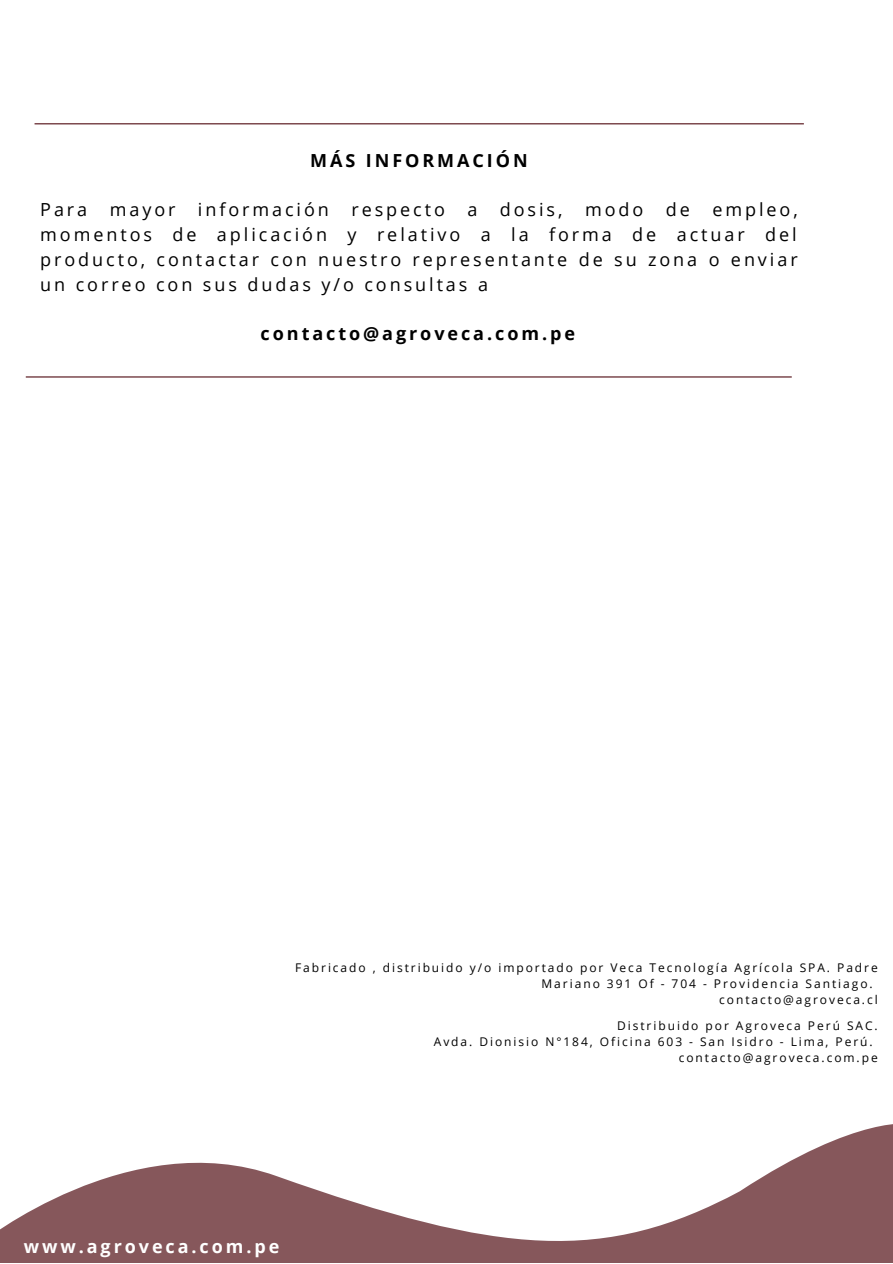
<style>
.page{position:relative;width:893px;height:1264px;background:#fff}
.page>*{position:absolute;margin:0;border:0;box-sizing:border-box;transform-origin:0 0}
.t1{font:18px/24.8px "Open Sans";letter-spacing:.16em;color:#000;text-align:justify}
.t2{font:700 18px "Open Sans";letter-spacing:.16em;color:#000}
.t3{font:700 18px "Open Sans";letter-spacing:.16em;color:#fff}
.t4{font:12px "Open Sans";letter-spacing:.16em;color:#000}
</style>
<div class="page">
<svg style="left:0;top:1124px;width:892px;height:138px"></svg>
<hr style="left:35px;top:123px;width:768px;height:1px;background:#510d14">
<hr style="left:26px;top:376px;width:765px;height:1px;background:#510d14">
<h1 class="t2" style="left:310px;top:148px;width:219px">MÁS INFORMACIÓN</h1>
<h1 class="t1" style="left:40px;top:197px;width:759px">Para mayor información respecto a dosis, modo de empleo, momentos de aplicación y relativo a la forma de actuar del producto, contactar con nuestro representante de su zona o enviar un correo con sus dudas y/o consultas a</h1>
<h1 class="t2" style="left:261px;top:321px;width:316px">contacto@agroveca.com.pe</h1>
<p class="t4" style="left:295px;top:959px;width:584px">Fabricado , distribuido y/o importado por Veca Tecnología Agrícola SPA. Padre</p>
<p class="t4" style="left:541px;top:975px;width:333px">Mariano 391 Of - 704 - Providencia Santiago.</p>
<p class="t4" style="left:719px;top:991px;width:160px">contacto@agroveca.cl</p>
<p class="t4" style="left:617px;top:1017px;width:262px">Distribuido por Agroveca Perú SAC.</p>
<p class="t4" style="left:434px;top:1033px;width:440px">Avda. Dionisio N°184, Oficina 603 - San Isidro - Lima, Perú.</p>
<p class="t4" style="left:678px;top:1049px;width:200px">contacto@agroveca.com.pe</p>
<h1 class="t3" style="left:24px;top:1233px;width:257px">www.agroveca.com.pe</h1>
</div>
